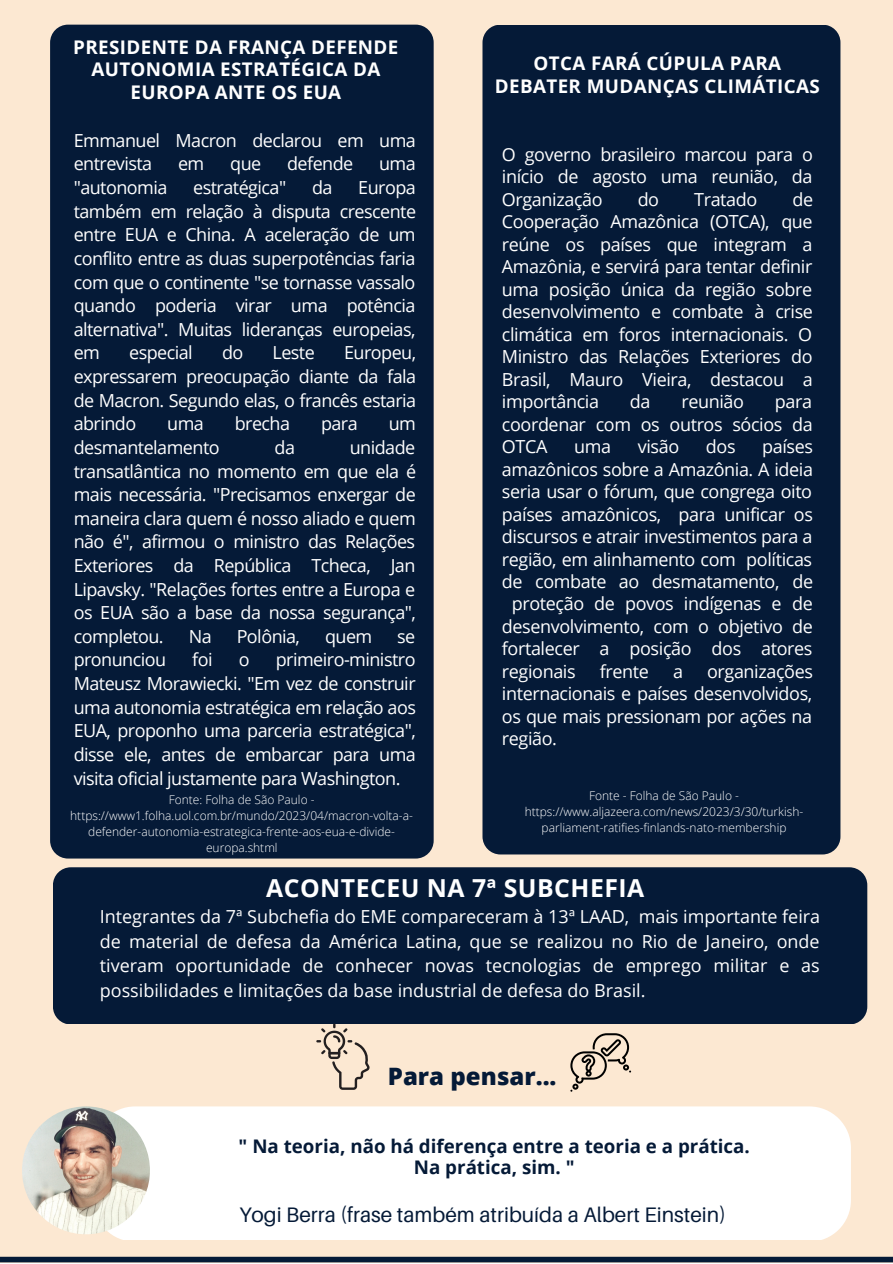
<style>
.page{position:relative;width:893px;height:1264px;background:#fff}
.page>*{position:absolute;margin:0;border:0;box-sizing:border-box;transform-origin:0 0}
.t1{font:700 24.75px "Open Sans";letter-spacing:.02em;color:#fff}
.t2{font:800 24px "Open Sans";color:#051a37}
.t3{font:21px "Aileron";color:#051a37}
.t4{font:700 18.75px/22.5px "Open Sans";letter-spacing:.02em;color:#fff;text-align:center}
.t5{font:700 18.75px/21.3px "Open Sans";color:#051a37;text-align:center}
.t6{font:18px/23.5px "Open Sans";letter-spacing:-.02em;color:#fff;text-align:justify}
.t7{font:300 12px/16px "Open Sans";color:#fff;text-align:center}
</style>
<div class="page">
<div style="left:0;top:0;width:892px;height:1262px;background:#fce8d2"></div>
<div style="left:53px;top:867px;width:814px;height:157px;background:#051a37;border-radius:18px"></div>
<div style="left:50px;top:25px;width:383px;height:833px;background:#051a37;border-radius:18px"></div>
<div style="left:94px;top:1106px;width:756px;height:134px;background:#fff"></div>
<div style="left:482px;top:25px;width:358px;height:829px;background:#051a37;border-radius:18px"></div>
<img style="left:22px;top:1106px;width:128px;height:128px;border-radius:50%">
<svg style="left:316px;top:1023px;width:53px;height:66px"></svg>
<svg style="left:570px;top:1033px;width:61px;height:58px"></svg>
<div style="left:0;top:1256px;width:892px;height:6px;background:#051a37"></div>
<p class="t4" style="left:73px;top:35px;width:327px">PRESIDENTE DA FRANÇA DEFENDE<br>AUTONOMIA ESTRATÉGICA DA<br>EUROPA ANTE OS EUA</p>
<p class="t6" style="left:74px;top:128px;width:343px">Emmanuel Macron declarou em uma entrevista</p>
<p class="t6" style="left:178px;top:152px;width:28px">em</p>
<p class="t6" style="left:230px;top:152px;width:33px">que</p>
<p class="t6" style="left:287px;top:152px;width:68px">defende</p>
<p class="t6" style="left:379px;top:152px;width:38px">uma</p>
<p class="t6" style="left:74px;top:175px;width:95px">"autonomia</p>
<p class="t6" style="left:193px;top:175px;width:95px">estratégica"</p>
<p class="t6" style="left:312px;top:175px;width:22px">da</p>
<p class="t6" style="left:74px;top:175px;width:344px;text-indent:284px">Europa também em relação à disputa crescente entre EUA e China. A aceleração de um conflito entre as duas superpotências faria com que o continente "se tornasse vassalo quando poderia virar uma potência alternativa". Muitas lideranças europeias, em</p>
<p class="t6" style="left:129px;top:340px;width:65px">especial</p>
<p class="t6" style="left:222px;top:340px;width:23px">do</p>
<p class="t6" style="left:272px;top:340px;width:44px">Leste</p>
<p class="t6" style="left:74px;top:340px;width:344px;text-indent:270px">Europeu, expressarem preocupação diante da fala de Macron. Segundo elas, o francês estaria abrindo</p>
<p class="t6" style="left:167px;top:411px;width:38px">uma</p>
<p class="t6" style="left:235px;top:411px;width:57px">brecha</p>
<p class="t6" style="left:321px;top:411px;width:38px">para</p>
<p class="t6" style="left:388px;top:411px;width:29px">um</p>
<p class="t6" style="left:74px;top:435px;width:147px">desmantelamento</p>
<p class="t6" style="left:274px;top:435px;width:22px">da</p>
<p class="t6" style="left:74px;top:435px;width:344px;text-indent:276px">unidade transatlântica no momento em que ela é mais necessária. "Precisamos enxergar de maneira clara quem é nosso aliado e quem não é", afirmou o ministro das Relações Exteriores da República Tcheca, Jan Lipavsky. "Relações fortes entre a Europa e os EUA são a base da nossa segurança", completou.</p>
<p class="t6" style="left:189px;top:624px;width:25px">Na</p>
<p class="t6" style="left:237px;top:624px;width:65px">Polônia,</p>
<p class="t6" style="left:325px;top:624px;width:49px">quem</p>
<p class="t6" style="left:397px;top:624px;width:20px">se</p>
<p class="t6" style="left:74px;top:647px;width:94px">pronunciou</p>
<p class="t6" style="left:192px;top:647px;width:22px">foi</p>
<p class="t6" style="left:239px;top:647px;width:12px">o</p>
<p class="t6" style="left:74px;top:647px;width:344px;text-indent:202px">primeiro-ministro Mateusz Morawiecki. "Em vez de construir uma autonomia estratégica em relação aos EUA, proponho uma parceria estratégica", disse ele, antes de embarcar para uma visita oficial justamente para Washington.</p>
<p class="t7" style="left:70px;top:791px;width:344px">Fonte: Folha de São Paulo - https://www1.folha.uol.com.br/mundo/2023/04/macron-volta-a&shy;defender-autonomia-estrategica-frente-aos-eua-e-divide&shy;europa.shtml</p>
<p class="t4" style="left:495px;top:52px;width:326px">OTCA FARÁ CÚPULA PARA<br>DEBATER MUDANÇAS CLIMÁTICAS</p>
<p class="t6" style="left:502px;top:142px;width:312px;line-height:22.5px">O governo brasileiro marcou para o início de agosto uma reunião, da Organização</p>
<p class="t6" style="left:502px;top:187px;width:312px;line-height:22.5px;text-indent:290px">de Cooperação Amazônica (OTCA), que reúne os países que integram a Amazônia, e servirá para tentar definir uma posição única da região sobre desenvolvimento e combate à crise climática em foros internacionais. O Ministro das Relações Exteriores do Brasil, Mauro Vieira, destacou a importância</p>
<p class="t6" style="left:637px;top:187px;width:23px">do</p>
<p class="t6" style="left:694px;top:187px;width:65px">Tratado</p>
<p class="t6" style="left:630px;top:389px;width:22px">da</p>
<p class="t6" style="left:681px;top:389px;width:64px">reunião</p>
<p class="t6" style="left:502px;top:390px;width:312px;line-height:22.5px;text-indent:273px">para coordenar com os outros sócios da OTCA</p>
<p class="t6" style="left:574px;top:434px;width:38px">uma</p>
<p class="t6" style="left:637px;top:434px;width:43px">visão</p>
<p class="t6" style="left:705px;top:434px;width:31px">dos</p>
<p class="t6" style="left:762px;top:434px;width:52px">países</p>
<p class="t6" style="left:502px;top:457px;width:312px">amazônicos sobre a Amazônia. A ideia</p>
<p class="t6" style="left:502px;top:479px;width:312px">seria usar o fórum, que congrega oito</p>
<p class="t6" style="left:502px;top:502px;width:312px">países amazônicos, para unificar os</p>
<p class="t6" style="left:502px;top:524px;width:312px">discursos e atrair investimentos para a</p>
<p class="t6" style="left:502px;top:546px;width:312px">região, em alinhamento com políticas</p>
<p class="t6" style="left:502px;top:569px;width:313px">de combate ao desmatamento, de</p>
<p class="t6" style="left:512px;top:591px;width:303px">proteção de povos indígenas e de</p>
<p class="t6" style="left:502px;top:614px;width:312px">desenvolvimento, com o objetivo de</p>
<p class="t6" style="left:502px;top:636px;width:312px">fortalecer a posição dos atores</p>
<p class="t6" style="left:502px;top:659px;width:75px">regionais</p>
<p class="t6" style="left:599px;top:659px;width:51px">frente</p>
<p class="t6" style="left:673px;top:659px;width:11px">a</p>
<p class="t6" style="left:502px;top:659px;width:312px;line-height:22.5px;text-indent:205px">organizações internacionais e países desenvolvidos, os que mais pressionam por ações na região.</p>
<p class="t7" style="left:524px;top:787px;width:280px">Fonte - Folha de São Paulo - https://www.aljazeera.com/news/2023/3/30/turkish&shy;parliament-ratifies-finlands-nato-membership</p>
<h1 class="t1" style="left:266px;top:870px;width:380px">ACONTECEU NA 7ª SUBCHEFIA</h1>
<p class="t6" style="left:100px;top:903px;width:721px;line-height:24.8px">Integrantes da 7ª Subchefia do EME compareceram à 13ª LAAD, mais importante feira de material de defesa da América Latina, que se realizou no Rio de Janeiro, onde tiveram oportunidade de conhecer novas tecnologias de emprego militar e as possibilidades e limitações da base industrial de defesa do Brasil.</p>
<h2 class="t2" style="left:388px;top:1059px;width:170px">Para pensar...</h2>
<p class="t5" style="left:238px;top:1134px;width:512px">" Na teoria, não há diferença entre a teoria e a prática.<br>Na prática, sim. "</p>
<p class="t3" style="left:239px;top:1201px;width:488px">Yogi Berra (frase também atribuída a Albert Einstein)</p>
</div>
